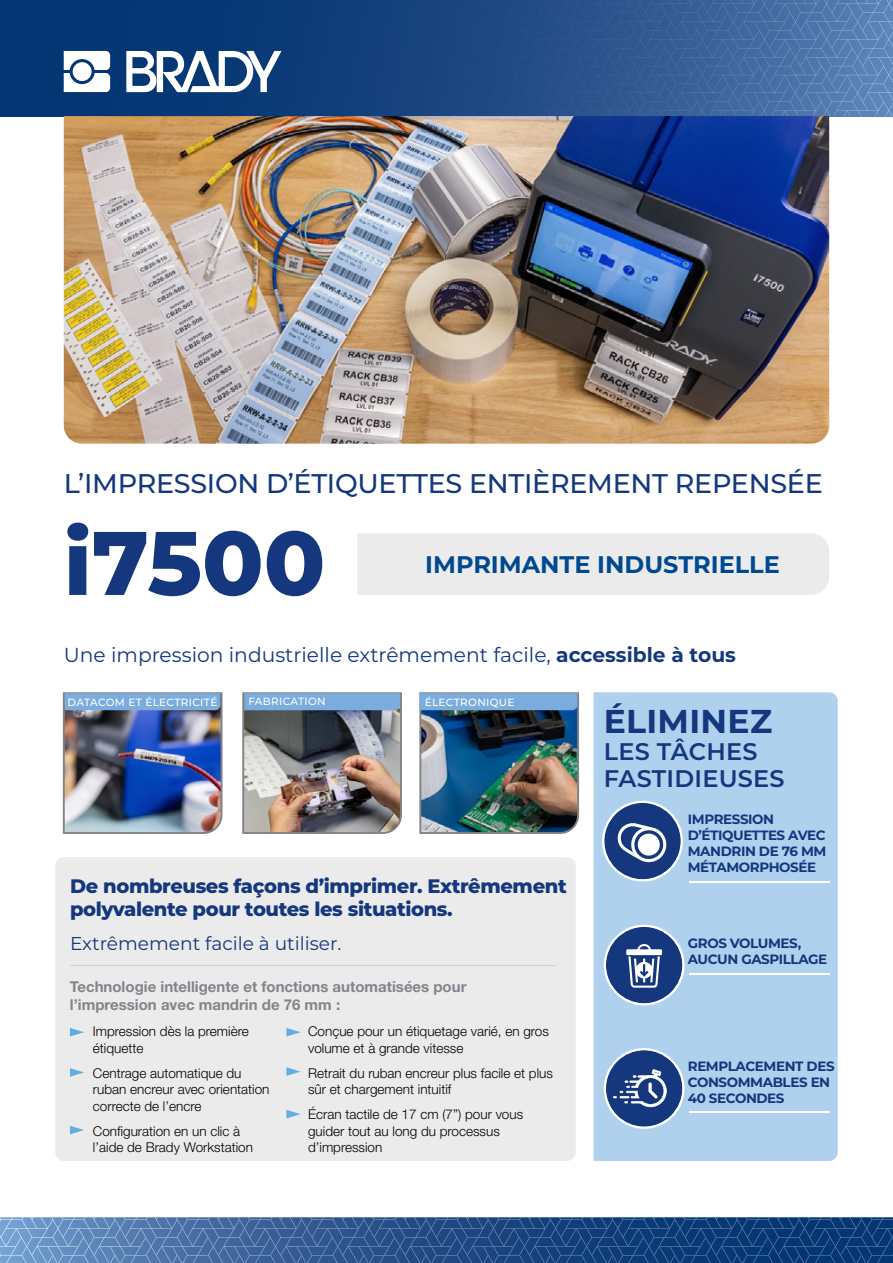
<style>
.page{position:relative;width:893px;height:1263px;background:#fff}
.page>*{position:absolute;margin:0;border:0;box-sizing:border-box;transform-origin:0 0}
.t1{font:800 90px "Montserrat";color:#14377d}
.t2{font:700 33px "Montserrat";letter-spacing:.01em;color:#14377d}
.t3{font:500 27px "Montserrat";letter-spacing:-.01em;color:#14377d}
.t4{font:700 24px "Montserrat";color:#004990}
.t5{font:600 24px/27px "Montserrat";letter-spacing:.01em;color:#14377d}
.t6{font:20.25px "Montserrat";color:#14377d}
.t7{font:800 19.5px/23.4px "Montserrat";letter-spacing:-.02em;color:#14377d}
.t8{font:18.6px "Montserrat";color:#14377d}
.t9{font:700 15px/18px "Helvetica Neue LT Pro";color:#81848a}
.t10{font:300 13.5px/16.5px "Helvetica Neue LT Pro";color:#000}
.t11{font:700 13.5px/16.2px "Montserrat";letter-spacing:-.03em;color:#14377d}
.t12{font:500 10.5px "Montserrat";letter-spacing:.03em;color:#fff}
.s1{font-weight:700}
</style>
<div class="page">
<div style="left:0;top:0;width:64px;height:116px;background:#043673"></div>
<div style="left:64px;top:0;width:182px;height:116px;background:#053774"></div>
<div style="left:246px;top:0;width:186px;height:116px;background:#103e7a"></div>
<div style="left:432px;top:0;width:125px;height:116px;background:#1f4983"></div>
<img style="left:557px;top:0;width:186px;height:116px">
<img style="left:743px;top:0;width:150px;height:116px">
<img style="left:868px;top:48px;width:25px;height:68px">
<svg style="left:64px;top:51px;width:46px;height:41px"></svg>
<div style="left:73px;top:62px;width:19px;height:19px;background:#fff;border-radius:50%"></div>
<svg style="left:126px;top:51px;width:155px;height:41px"></svg>
<img style="left:0;top:1217px;width:42px;height:46px">
<img style="left:42px;top:1217px;width:182px;height:46px">
<img style="left:224px;top:1217px;width:186px;height:46px">
<img style="left:410px;top:1228px;width:125px;height:35px">
<svg style="left:301px;top:1217px;width:234px;height:11px;background:#30578d"></svg>
<img style="left:535px;top:1217px;width:186px;height:46px">
<img style="left:721px;top:1217px;width:125px;height:46px">
<img style="left:846px;top:1217px;width:47px;height:46px">
<div style="left:357px;top:533px;width:472px;height:62px;background:#ebebec"></div>
<img style="left:63px;top:692px;width:159px;height:142px">
<div style="left:55px;top:857px;width:521px;height:304px;background:#ebebec;border-radius:9px"></div>
<div style="left:593px;top:692px;width:245px;height:469px;background:#afd1ee"></div>
<hr style="left:689px;top:881px;width:140px;height:1px;background:#fff">
<hr style="left:689px;top:973px;width:140px;height:1px;background:#fff">
<hr style="left:70px;top:965px;width:486px;height:1px;background:#d1d3d4">
<img style="left:242px;top:692px;width:160px;height:142px">
<img style="left:419px;top:692px;width:160px;height:142px">
<hr style="left:689px;top:1111px;width:140px;height:2px;background:#fff">
<svg style="left:602px;top:801px;width:81px;height:80px"></svg>
<svg style="left:70px;top:1028px;width:14px;height:8px"></svg>
<svg style="left:70px;top:1068px;width:14px;height:9px"></svg>
<svg style="left:70px;top:1126px;width:14px;height:8px"></svg>
<svg style="left:286px;top:1028px;width:15px;height:8px"></svg>
<svg style="left:286px;top:1067px;width:15px;height:9px"></svg>
<svg style="left:286px;top:1110px;width:15px;height:8px"></svg>
<svg style="left:604px;top:925px;width:80px;height:80px;background:#617dad"></svg>
<svg style="left:604px;top:1048px;width:80px;height:81px;background:#5b78aa"></svg>
<img style="left:64px;top:116px;width:765px;height:328px">
<h3 class="t3" style="left:64px;top:465px;width:761px">L’IMPRESSION D’ÉTIQUETTES ENTIÈREMENT REPENSÉE</h3>
<h1 class="t1" style="left:64px;top:497px;width:263px">i7500</h1>
<h3 class="t4" style="left:425px;top:547px;width:356px">IMPRIMANTE INDUSTRIELLE</h3>
<h3 class="t6" style="left:64px;top:641px;width:674px">Une impression industrielle extrêmement facile, <span class="s1">accessible à tous</span></h3>
<p class="t12" style="left:425px;top:694px;width:91px">ÉLECTRONIQUE</p>
<p class="t12" style="left:68px;top:694px;width:151px">DATACOM ET ÉLECTRICITÉ</p>
<p class="t12" style="left:248px;top:694px;width:79px">FABRICATION</p>
<h2 class="t2" style="left:604px;top:698px;width:170px">ÉLIMINEZ</h2>
<h3 class="t5" style="left:604px;top:737px;width:182px">LES TÂCHES<br>FASTIDIEUSES</h3>
<p class="t11" style="left:688px;top:810px;width:140px">IMPRESSION<br>D’ÉTIQUETTES AVEC<br>MANDRIN DE 76 MM<br>MÉTAMORPHOSÉE</p>
<h3 class="t7" style="left:70px;top:873px;width:498px">De nombreuses façons d’imprimer. Extrêmement polyvalente pour toutes les situations.</h3>
<h3 class="t8" style="left:70px;top:931px;width:273px">Extrêmement facile à utiliser.</h3>
<p class="t9" style="left:70px;top:977px;width:398px">Technologie intelligente et fonctions automatisées pour l’impression avec mandrin de 76 mm :</p>
<p class="t10" style="left:93px;top:1023px;width:157px">Impression dès la première étiquette</p>
<p class="t10" style="left:93px;top:1064px;width:178px">Centrage automatique du ruban encreur avec orientation correcte de l’encre</p>
<p class="t10" style="left:93px;top:1122px;width:162px">Configuration en un clic à l’aide de Brady Workstation</p>
<p class="t10" style="left:308px;top:1023px;width:242px">Conçue pour un étiquetage varié, en gros volume et à grande vitesse</p>
<p class="t10" style="left:308px;top:1064px;width:246px">Retrait du ruban encreur plus facile et plus sûr et chargement intuitif</p>
<p class="t10" style="left:308px;top:1106px;width:217px">Écran tactile de 17 cm (7”) pour vous guider tout au long du processus d’impression</p>
<p class="t11" style="left:688px;top:934px;width:141px">GROS VOLUMES,<br>AUCUN GASPILLAGE</p>
<p class="t11" style="left:688px;top:1057px;width:148px">REMPLACEMENT DES<br>CONSOMMABLES EN<br>40 SECONDES</p>
</div>
